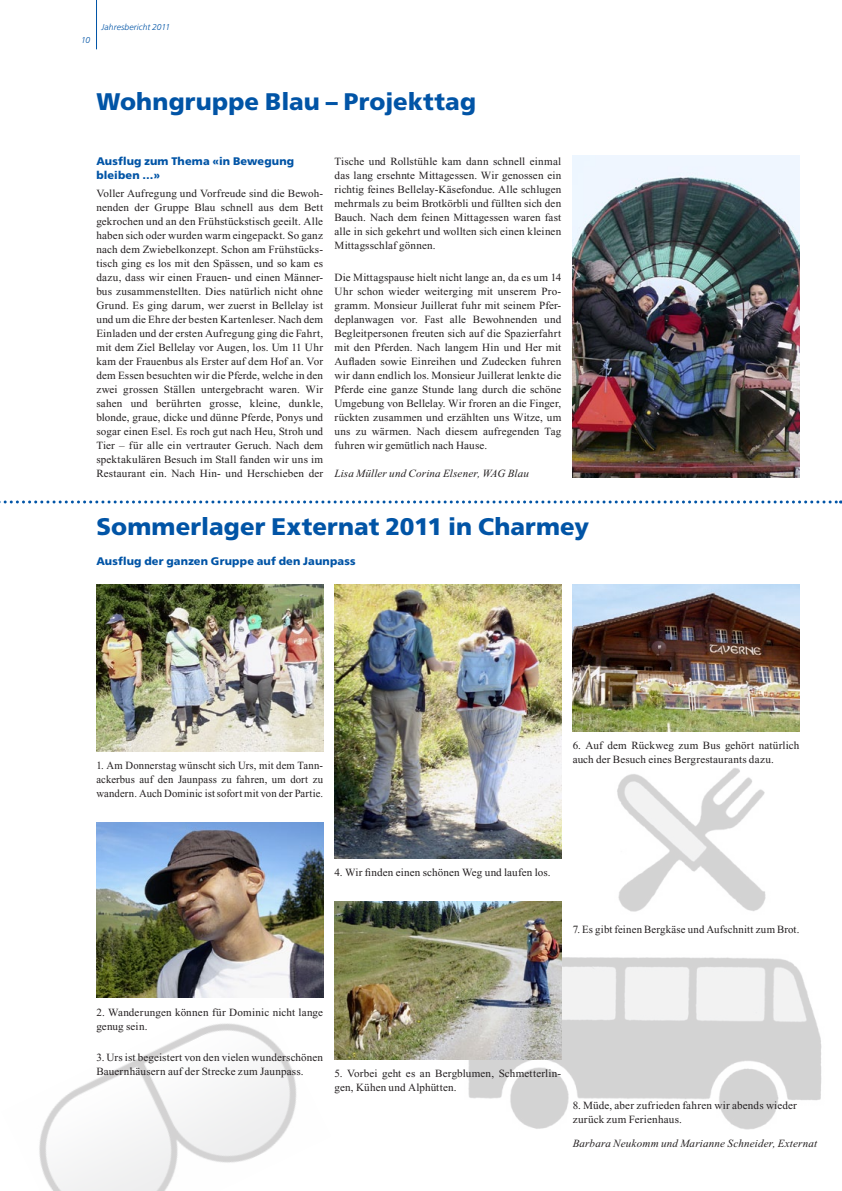
<style>
.page{position:relative;width:842px;height:1191px;background:#fff}
.page>*{position:absolute;margin:0;border:0;box-sizing:border-box;transform-origin:0 0}
.t1{font:900 24px "Frutiger";letter-spacing:.005em;color:#0154a6}
.t2{font:11px/14px "Times New Roman";letter-spacing:.01em;color:#231f20}
.t3{font:italic 11px "Times New Roman";letter-spacing:.01em;color:#231f20}
.t4{font:900 11px/14px "Frutiger";letter-spacing:.015em;color:#0154a6}
.t5{font:italic 300 8.5px "Frutiger LT Std";letter-spacing:.01em;color:#0154a6}
</style>
<div class="page">
<hr style="left:96px;top:0;width:1px;height:49px;background:#0154a6">
<img style="left:39px;top:986px;width:285px;height:205px">
<img style="left:573px;top:156px;width:226px;height:322px">
<svg style="left:0;top:500px;width:841px;height:3px"></svg>
<img style="left:96px;top:584px;width:227px;height:167px">
<img style="left:96px;top:822px;width:227px;height:175px">
<img style="left:334px;top:584px;width:227px;height:274px">
<img style="left:573px;top:584px;width:226px;height:147px">
<img style="left:617px;top:768px;width:149px;height:144px">
<img style="left:448px;top:950px;width:374px;height:180px">
<img style="left:334px;top:901px;width:227px;height:158px">
<p class="t5" style="left:81px;top:35px;width:11px">10</p>
<p class="t5" style="left:102px;top:23px;width:70px">Jahresbericht 2011</p>
<h1 class="t1" style="left:96px;top:87px;width:381px">Wohngruppe Blau – Projekttag</h1>
<p class="t4" style="left:96px;top:154px;width:199px">Ausflug zum Thema «in Bewegung bleiben …»</p>
<p class="t2" style="left:96px;top:186px;width:228px;text-align:justify">Voller Aufregung und Vorfreude sind die Bewoh&shy;nenden der Gruppe Blau schnell aus dem Bett gekrochen und an den Frühstückstisch geeilt. Alle haben sich oder wurden warm eingepackt. So ganz nach dem Zwiebelkonzept. Schon am Frühstücks&shy;tisch ging es los mit den Spässen, und so kam es dazu, dass wir einen Frauen- und einen Männer&shy;bus zusammenstellten. Dies natürlich nicht ohne Grund. Es ging darum, wer zuerst in Bellelay ist und um die Ehre der besten Kartenleser. Nach dem Einladen und der ersten Aufregung ging die Fahrt, mit dem Ziel Bellelay vor Augen, los. Um 11 Uhr kam der Frauenbus als Erster auf dem Hof an. Vor dem Essen besuchten wir die Pferde, welche in den zwei grossen Ställen untergebracht waren. Wir sahen und berührten grosse, kleine, dunkle, blonde, graue, dicke und dünne Pferde, Ponys und sogar einen Esel. Es roch gut nach Heu, Stroh und Tier – für alle ein vertrauter Geruch. Nach dem spektakulären Besuch im Stall fanden wir uns im Restaurant ein. Nach Hin- und Herschieben der</p>
<p class="t2" style="left:334px;top:154px;width:228px;text-align:justify">Tische und Rollstühle kam dann schnell einmal das lang ersehnte Mittagessen. Wir genossen ein richtig feines Bellelay-Käsefondue. Alle schlugen mehrmals zu beim Brotkörbli und füllten sich den Bauch. Nach dem feinen Mittagessen waren fast alle in sich gekehrt und wollten sich einen kleinen Mittagsschlaf gönnen.</p>
<p class="t2" style="left:334px;top:270px;width:228px;text-align:justify">Die Mittagspause hielt nicht lange an, da es um 14<br>Uhr schon wieder weiterging mit unserem Pro&shy;gramm. Monsieur Juillerat fuhr mit seinem Pfer&shy;deplanwagen vor. Fast alle Bewohnenden und Begleitpersonen freuten sich auf die Spazierfahrt mit den Pferden. Nach langem Hin und Her mit Aufladen sowie Einreihen und Zudecken fuhren wir dann endlich los. Monsieur Juillerat lenkte die Pferde eine ganze Stunde lang durch die schöne Umgebung von Bellelay. Wir froren an die Finger, rückten zusammen und erzählten uns Witze, um uns zu wärmen. Nach diesem aufregenden Tag fuhren wir gemütlich nach Hause.</p>
<p class="t3" style="left:334px;top:467px;width:196px">Lisa Müller und Corina Elsener, WAG Blau</p>
<h1 class="t1" style="left:96px;top:512px;width:494px">Sommerlager Externat 2011 in Charmey</h1>
<p class="t4" style="left:96px;top:553px;width:261px">Ausflug der ganzen Gruppe auf den Jaunpass</p>
<p class="t2" style="left:96px;top:758px;width:228px;text-align:justify">1. Am Donnerstag wünscht sich Urs, mit dem Tann&shy;ackerbus auf den Jaunpass zu fahren, um dort zu wandern. Auch Dominic ist sofort mit von der Partie.</p>
<p class="t2" style="left:573px;top:738px;width:228px">6. Auf dem Rückweg zum Bus gehört natürlich auch der Besuch eines Bergrestaurants dazu.</p>
<p class="t2" style="left:334px;top:865px;width:218px">4. Wir finden einen schönen Weg und laufen los.</p>
<p class="t2" style="left:573px;top:922px;width:228px">7. Es gibt feinen Bergkäse und Aufschnitt zum Brot.</p>
<p class="t2" style="left:96px;top:1005px;width:228px">2. Wanderungen können für Dominic nicht lange genug sein.</p>
<p class="t2" style="left:96px;top:1050px;width:228px">3. Urs ist begeistert von den vielen wunderschönen<br>Bauernhäusern auf der Strecke zum Jaunpass.</p>
<p class="t2" style="left:334px;top:1066px;width:228px">5. Vorbei geht es an Bergblumen, Schmetterlin&shy;gen, Kühen und Alphütten.</p>
<p class="t2" style="left:573px;top:1098px;width:226px">8. Müde, aber zufrieden fahren wir abends wieder zurück zum Ferienhaus.</p>
<p class="t3" style="left:573px;top:1137px;width:246px">Barbara Neukomm und Marianne Schneider, Externat</p>
</div>
